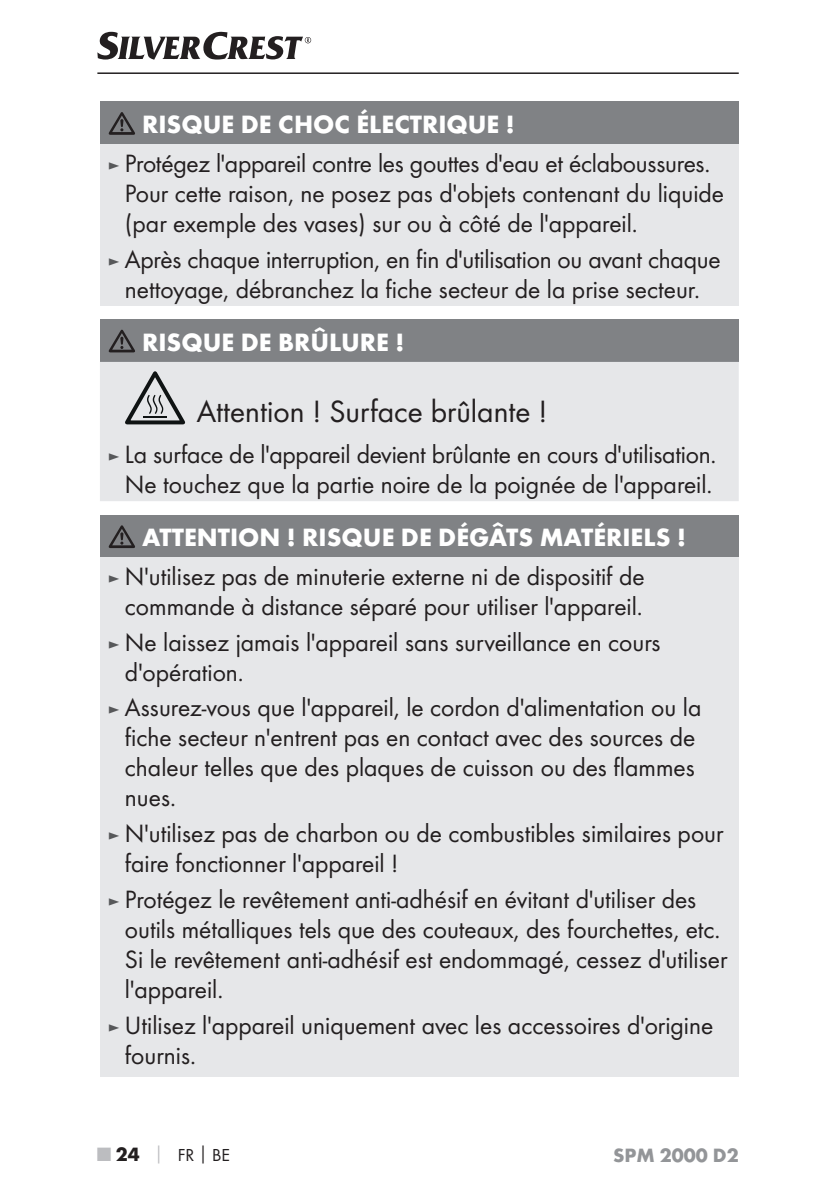
<style>
.page{position:relative;width:839px;height:1190px;background:#fff}
.page>*{position:absolute;margin:0;border:0;box-sizing:border-box;transform-origin:0 0}
.t1{font:32px "Futura Boo";color:#231f20}
.t2{font:26px/30px "Futura Boo";color:#231f20}
.t3{font:700 26px "Futura";color:#fff}
.t4{font:700 20px "Futura";color:#939598}
.t5{font:18px "Futura Boo";color:#231f20}
.s1{font-size:18px;color:#57585a}
.s2{font-family:"Futura";font-weight:700;font-size:20px;color:#bcbdc0}
.s3{font-family:"Futura";font-weight:700;font-size:20px}
.s4{font-family:"Futura";font-weight:700;color:#bcbdc0}
</style>
<div class="page">
<hr style="left:97px;top:72px;width:641px;height:2px;background:#231f20">
<svg style="left:97px;top:32px;width:214px;height:28px"></svg>
<div style="left:100px;top:102px;width:638px;height:42px;background:#808285"></div>
<div style="left:100px;top:144px;width:638px;height:161px;background:#e6e7e9"></div>
<svg style="left:109px;top:112px;width:26px;height:23px"></svg>
<div style="left:100px;top:319px;width:638px;height:43px;background:#808285"></div>
<div style="left:100px;top:362px;width:638px;height:139px;background:#e6e7e9"></div>
<svg style="left:109px;top:330px;width:26px;height:22px"></svg>
<svg style="left:125px;top:371px;width:60px;height:53px;background:#b1b3b5"></svg>
<div style="left:100px;top:515px;width:638px;height:42px;background:#808285"></div>
<div style="left:100px;top:557px;width:638px;height:519px;background:#e6e7e9"></div>
<svg style="left:109px;top:525px;width:26px;height:23px"></svg>
<p class="t3" style="left:142px;top:114px;width:374px">RISQUE DE CHOC ÉLECTRIQUE !</p>
<p class="t2" style="left:125px;top:149px;width:600px;text-indent:-17px"><span class="s1">►</span> Protégez l'appareil contre les gouttes d'eau et éclaboussures.<br>Pour cette raison, ne posez pas d'objets contenant du liquide (par exemple des vases) sur ou à côté de l'appareil.</p>
<p class="t2" style="left:108px;top:245px;width:613px;text-align:center"><span class="s1">►</span> Après chaque interruption, en fin d'utilisation ou avant chaque nettoyage, débranchez la fiche secteur de la prise secteur.</p>
<p class="t3" style="left:142px;top:332px;width:263px">RISQUE DE BRÛLURE !</p>
<p class="t1" style="left:197px;top:397px;width:352px">Attention ! Surface brûlante !</p>
<p class="t2" style="left:108px;top:441px;width:609px;text-align:center"><span class="s1">►</span> La surface de l'appareil devient brûlante en cours d'utilisation.<br>Ne touchez que la partie noire de la poignée de l'appareil.</p>
<p class="t3" style="left:142px;top:527px;width:545px">ATTENTION ! RISQUE DE DÉGÂTS MATÉRIELS !</p>
<p class="t2" style="left:108px;top:563px;width:538px;text-align:center"><span class="s1">►</span> N'utilisez pas de minuterie externe ni de dispositif de commande à distance séparé pour utiliser l'appareil.</p>
<p class="t2" style="left:125px;top:628px;width:537px;text-indent:-17px"><span class="s1">►</span> Ne laissez jamais l'appareil sans surveillance en cours d'opération.</p>
<p class="t2" style="left:125px;top:694px;width:577px;text-indent:-17px"><span class="s1">►</span> Assurez-vous que l'appareil, le cordon d'alimentation ou la fiche secteur n'entrent pas en contact avec des sources de chaleur telles que des plaques de cuisson ou des flammes nues.</p>
<p class="t2" style="left:125px;top:820px;width:599px;text-indent:-17px"><span class="s1">►</span> N'utilisez pas de charbon ou de combustibles similaires pour faire fonctionner l'appareil !</p>
<p class="t2" style="left:125px;top:885px;width:603px;text-indent:-17px"><span class="s1">►</span> Protégez le revêtement anti-adhésif en évitant d'utiliser des outils métalliques tels que des couteaux, des fourchettes, etc.<br>Si le revêtement anti-adhésif est endommagé, cessez d'utiliser l'appareil.</p>
<p class="t2" style="left:125px;top:1011px;width:589px;text-indent:-17px"><span class="s1">►</span> Utilisez l'appareil uniquement avec les accessoires d'origine fournis.</p>
<p class="t5" style="left:97px;top:1146px;width:134px"><span class="s2">■</span> <span class="s3">24</span> <span class="s4">│</span> FR│BE</p>
<p class="t4" style="left:612px;top:1147px;width:127px">SPM 2000 D2</p>
</div>
